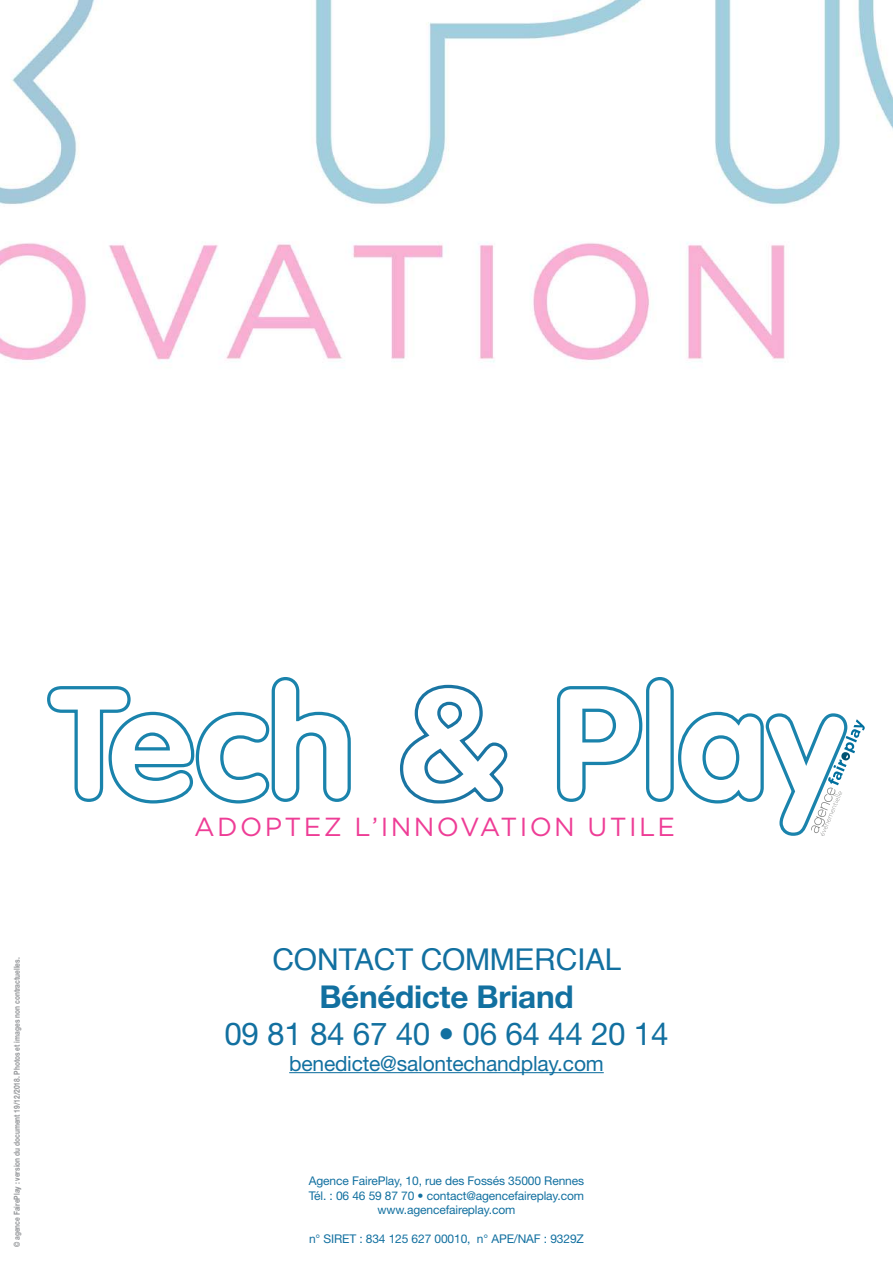
<style>
.page{position:relative;width:893px;height:1263px;background:#fff}
.page>*{position:absolute;margin:0;border:0;box-sizing:border-box;transform-origin:0 0}
.t1{font:31.5px "Helvetica Neue LT Std";letter-spacing:-.01em;color:#1270a0}
.t2{font:700 31.5px "Helvetica Neue LT Std";letter-spacing:-.01em;color:#1270a0}
.t3{font:30px "Helvetica";letter-spacing:-.01em;color:#1270a0}
.t4{font:26.1px "Gotham";letter-spacing:.09em;color:#ee3d96}
.t5{font:21px "Helvetica Neue LT Std";letter-spacing:-.01em;color:#1270a0}
.t6{font:12px/14.4px "Helvetica Neue LT Std";letter-spacing:-.01em;color:#1270a0;text-align:center}
.t7{font:700 8.25px "Helvetica Neue LT Std";color:#939598;scale:.8 1}
</style>
<div class="page">
<img style="left:0;top:0;width:893px;height:363px">
<hr style="left:289px;top:1072px;width:315px;height:1px;background:#1270a0">
<svg style="left:47px;top:677px;width:304px;height:126px"></svg>
<svg style="left:400px;top:685px;width:107px;height:118px"></svg>
<svg style="left:557px;top:677px;width:308px;height:159px"></svg>
<p class="t7" style="left:12px;top:1247px;width:364px;rotate:-90deg">© agence FairePlay : version du document 19/12/2018. Photos et images non contractuelles.</p>
<h3 class="t4" style="left:194px;top:810px;width:482px">ADOPTEZ L’INNOVATION UTILE</h3>
<h2 class="t3" style="left:273px;top:936px;width:350px">CONTACT COMMERCIAL</h2>
<h1 class="t2" style="left:319px;top:977px;width:256px">Bénédicte Briand</h1>
<h1 class="t1" style="left:224px;top:1015px;width:446px">09 81 84 67 40 • 06 64 44 20 14</h1>
<h3 class="t5" style="left:289px;top:1050px;width:316px">benedicte@salontechandplay.com</h3>
<p class="t6" style="left:309px;top:1173px;width:277px">Agence FairePlay, 10, rue des Fossés 35000 Rennes<br>Tél. : 06 46 59 87 70 • contact@agencefaireplay.com www.agencefaireplay.com</p>
<p class="t6" style="left:309px;top:1231px;width:276px">n° SIRET : 834 125 627 00010, n° APE/NAF : 9329Z</p>
</div>
